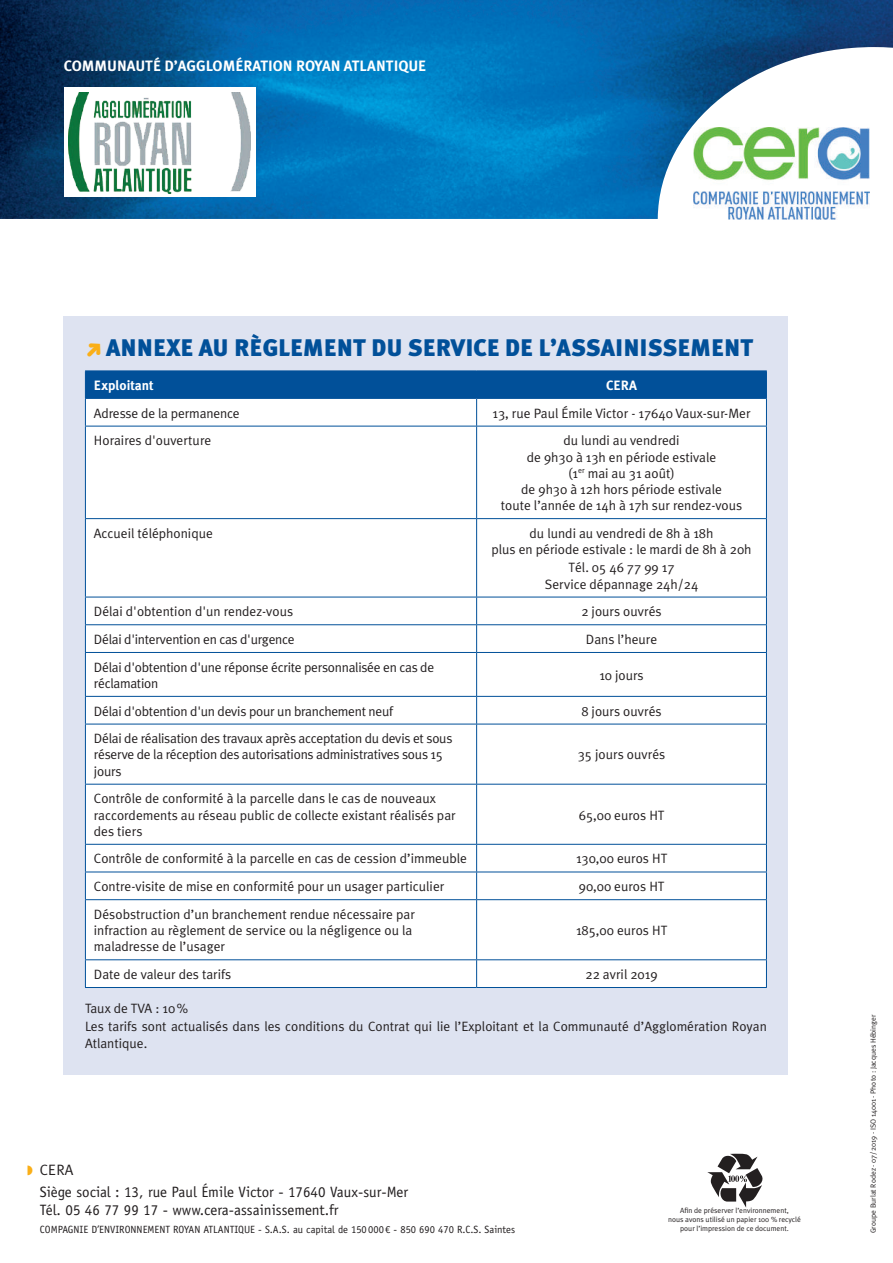
<style>
.page{position:relative;width:893px;height:1263px;background:#fff}
.page>*{position:absolute;margin:0;border:0;box-sizing:border-box;transform-origin:0 0}
.t1{font:900 24px "Meta Plus";color:#015099}
.t2{font:15px/18px "Officina Sans Std";color:#231f20}
.t3{font:700 15px "Meta Plus";color:#fff}
.t4{font:15px "Meta Plus Normal";color:#231f20}
.t5{font:13.5px/16.2px "Meta Plus Normal";color:#231f20;text-align:center}
.t6{font:13.5px/16.2px "Meta Plus Normal";letter-spacing:-.02em;color:#231f20}
.t7{font:700 13.5px "Meta Plus";color:#fff}
.t8{font:10.5px "Officina Sans Std";color:#231f20}
.t9{font:7.5px/9px "Meta Plus Normal";color:#231f20;text-align:center}
.s1{color:#faaf18}
</style>
<div class="page">
<img style="left:0;top:0;width:893px;height:219px">
<img style="left:694px;top:127px;width:176px;height:92px">
<div style="left:64px;top:87px;width:192px;height:110px;background:#fff"></div>
<img style="left:68px;top:92px;width:182px;height:101px">
<svg style="left:707px;top:1154px;width:56px;height:54px"></svg>
<div style="left:64px;top:316px;width:724px;height:759px;background:#dee3f1"></div>
<div style="left:86px;top:427px;width:390px;height:560px;background:#fff"></div>
<div style="left:477px;top:427px;width:289px;height:560px;background:#fff"></div>
<hr style="left:85px;top:370px;width:392px;height:1px;background:#015099">
<hr style="left:477px;top:370px;width:290px;height:1px;background:#015099">
<svg style="left:85px;top:371px;width:682px;height:55px"></svg>
<hr style="left:85px;top:426px;width:392px;height:1px;background:#015099">
<hr style="left:85px;top:426px;width:1px;height:92px;background:#015099">
<hr style="left:477px;top:426px;width:290px;height:1px;background:#015099">
<hr style="left:476px;top:426px;width:1px;height:92px;background:#015099">
<hr style="left:766px;top:426px;width:1px;height:92px;background:#015099">
<hr style="left:85px;top:518px;width:392px;height:1px;background:#015099">
<hr style="left:85px;top:519px;width:1px;height:78px;background:#015099">
<hr style="left:477px;top:518px;width:290px;height:1px;background:#015099">
<hr style="left:476px;top:519px;width:1px;height:78px;background:#015099">
<hr style="left:766px;top:519px;width:1px;height:78px;background:#015099">
<hr style="left:85px;top:597px;width:392px;height:1px;background:#015099">
<hr style="left:477px;top:597px;width:290px;height:1px;background:#015099">
<hr style="left:85px;top:624px;width:392px;height:1px;background:#015099">
<svg style="left:85px;top:597px;width:1px;height:55px"></svg>
<hr style="left:477px;top:624px;width:290px;height:1px;background:#015099">
<svg style="left:476px;top:597px;width:1px;height:55px"></svg>
<svg style="left:766px;top:597px;width:1px;height:55px"></svg>
<hr style="left:85px;top:652px;width:392px;height:1px;background:#015099">
<hr style="left:85px;top:653px;width:1px;height:43px;background:#015099">
<hr style="left:477px;top:652px;width:290px;height:1px;background:#015099">
<hr style="left:476px;top:653px;width:1px;height:43px;background:#015099">
<hr style="left:766px;top:653px;width:1px;height:43px;background:#015099">
<hr style="left:85px;top:696px;width:392px;height:1px;background:#015099">
<svg style="left:85px;top:697px;width:1px;height:27px"></svg>
<hr style="left:477px;top:696px;width:290px;height:1px;background:#015099">
<svg style="left:476px;top:697px;width:1px;height:27px"></svg>
<svg style="left:766px;top:697px;width:1px;height:27px"></svg>
<hr style="left:85px;top:724px;width:392px;height:1px;background:#015099">
<hr style="left:85px;top:724px;width:1px;height:60px;background:#015099">
<hr style="left:477px;top:724px;width:290px;height:1px;background:#015099">
<hr style="left:476px;top:724px;width:1px;height:60px;background:#015099">
<hr style="left:766px;top:724px;width:1px;height:60px;background:#015099">
<hr style="left:85px;top:784px;width:392px;height:1px;background:#015099">
<hr style="left:85px;top:784px;width:1px;height:60px;background:#015099">
<hr style="left:477px;top:784px;width:290px;height:1px;background:#015099">
<hr style="left:476px;top:784px;width:1px;height:60px;background:#015099">
<hr style="left:766px;top:784px;width:1px;height:60px;background:#015099">
<hr style="left:85px;top:844px;width:392px;height:1px;background:#015099">
<hr style="left:477px;top:844px;width:290px;height:1px;background:#015099">
<hr style="left:85px;top:872px;width:392px;height:1px;background:#015099">
<svg style="left:85px;top:845px;width:1px;height:54px"></svg>
<hr style="left:477px;top:872px;width:290px;height:1px;background:#015099">
<svg style="left:476px;top:845px;width:1px;height:54px"></svg>
<svg style="left:766px;top:845px;width:1px;height:54px"></svg>
<hr style="left:85px;top:899px;width:392px;height:1px;background:#015099">
<hr style="left:85px;top:900px;width:1px;height:59px;background:#015099">
<hr style="left:477px;top:899px;width:290px;height:1px;background:#015099">
<hr style="left:476px;top:900px;width:1px;height:59px;background:#015099">
<hr style="left:766px;top:900px;width:1px;height:59px;background:#015099">
<hr style="left:85px;top:959px;width:392px;height:1px;background:#015099">
<svg style="left:85px;top:960px;width:1px;height:27px"></svg>
<hr style="left:477px;top:959px;width:290px;height:1px;background:#015099">
<svg style="left:476px;top:960px;width:1px;height:27px"></svg>
<svg style="left:766px;top:960px;width:1px;height:27px"></svg>
<hr style="left:85px;top:987px;width:392px;height:1px;background:#015099">
<hr style="left:477px;top:987px;width:290px;height:1px;background:#015099">
<p class="t3" style="left:64px;top:57px;width:364px">COMMUNAUTÉ D’AGGLOMÉRATION ROYAN ATLANTIQUE</p>
<h1 class="t1" style="left:106px;top:334px;width:649px">ANNEXE AU RÈGLEMENT DU SERVICE DE L’ASSAINISSEMENT</h1>
<p class="t7" style="left:94px;top:377px;width:61px">Exploitant</p>
<p class="t7" style="left:606px;top:377px;width:32px">CERA</p>
<p class="t5" style="left:94px;top:405px;width:147px">Adresse de la permanence</p>
<p class="t5" style="left:493px;top:405px;width:259px">13, rue Paul Émile Victor - 17640 Vaux-sur-Mer</p>
<p class="t5" style="left:94px;top:432px;width:119px">Horaires d'ouverture</p>
<p class="t5" style="left:501px;top:432px;width:243px">du lundi au vendredi<br>de 9h30 à 13h en période estivale<br>(1<sup>er</sup> mai au 31 août)<br>de 9h30 à 12h hors période estivale<br>toute l’année de 14h à 17h sur rendez-vous</p>
<p class="t5" style="left:94px;top:525px;width:120px">Accueil téléphonique</p>
<p class="t5" style="left:492px;top:525px;width:261px">du lundi au vendredi de 8h à 18h<br>plus en période estivale : le mardi de 8h à 20h</p>
<p class="t5" style="left:545px;top:559px;width:155px">Tél. 05 46 77 99 17<br>Service dépannage 24h/24</p>
<p class="t5" style="left:94px;top:603px;width:201px">Délai d'obtention d'un rendez-vous</p>
<p class="t5" style="left:581px;top:603px;width:82px">2 jours ouvrés</p>
<p class="t6" style="left:94px;top:631px;width:202px">Délai d'intervention en cas d'urgence</p>
<p class="t5" style="left:586px;top:631px;width:73px">Dans l’heure</p>
<p class="t6" style="left:94px;top:659px;width:342px">Délai d'obtention d'une réponse écrite personnalisée en cas de réclamation</p>
<p class="t5" style="left:599px;top:667px;width:46px">10 jours</p>
<p class="t6" style="left:94px;top:703px;width:301px">Délai d'obtention d'un devis pour un branchement neuf</p>
<p class="t5" style="left:581px;top:703px;width:82px">8 jours ouvrés</p>
<p class="t6" style="left:94px;top:730px;width:360px">Délai de réalisation des travaux après acceptation du devis et sous réserve de la réception des autorisations administratives sous 15 jours</p>
<p class="t5" style="left:578px;top:746px;width:89px">35 jours ouvrés</p>
<p class="t5" style="left:94px;top:790px;width:363px;text-align:left">Contrôle de conformité à la parcelle dans le cas de nouveaux raccordements au réseau public de collecte existant réalisés par des tiers</p>
<p class="t5" style="left:579px;top:807px;width:87px">65,00 euros HT</p>
<p class="t5" style="left:94px;top:850px;width:375px">Contrôle de conformité à la parcelle en cas de cession d’immeuble</p>
<p class="t5" style="left:576px;top:850px;width:93px">130,00 euros HT</p>
<p class="t5" style="left:94px;top:878px;width:352px">Contre-visite de mise en conformité pour un usager particulier</p>
<p class="t5" style="left:579px;top:878px;width:87px">90,00 euros HT</p>
<p class="t5" style="left:94px;top:906px;width:322px;text-align:left">Désobstruction d’un branchement rendue nécessaire par infraction au règlement de service ou la négligence ou la maladresse de l’usager</p>
<p class="t5" style="left:576px;top:922px;width:93px">185,00 euros HT</p>
<p class="t5" style="left:94px;top:966px;width:139px">Date de valeur des tarifs</p>
<p class="t5" style="left:585px;top:966px;width:74px">22 avril 2019</p>
<p class="t5" style="left:85px;top:999px;width:683px;line-height:18.3px;text-align:left">Taux de TVA : 10%<br>Les tarifs sont actualisés dans les conditions du Contrat qui lie l’Exploitant et la Communauté d’Agglomération Royan</p>
<p class="t5" style="left:85px;top:1034px;width:64px">Atlantique.</p>
<p class="t4" style="left:27px;top:1161px;width:48px"><span class="s1">◗</span> CERA</p>
<p class="t2" style="left:40px;top:1183px;width:370px">Siège social : 13, rue Paul Émile Victor - 17640 Vaux-sur-Mer<br>Tél. 05 46 77 99 17 - www.cera-assainissement.fr</p>
<p class="t8" style="left:40px;top:1223px;width:477px">COMPAGNIE D’ENVIRONNEMENT ROYAN ATLANTIQUE - S.A.S. au capital de 150 000 € - 850 690 470 R.C.S. Saintes</p>
<p class="t9" style="left:668px;top:1206px;width:134px">Afin de préserver l’environnement,<br>nous avons utilisé un papier 100 % recyclé pour l’impression de ce document.</p>
<p class="t9" style="left:869px;top:1233px;width:220px;rotate:-90deg">Groupe Burlat Rodez - 07/2019 - ISO 14001 - Photo : Jacques Hébinger</p>
</div>
